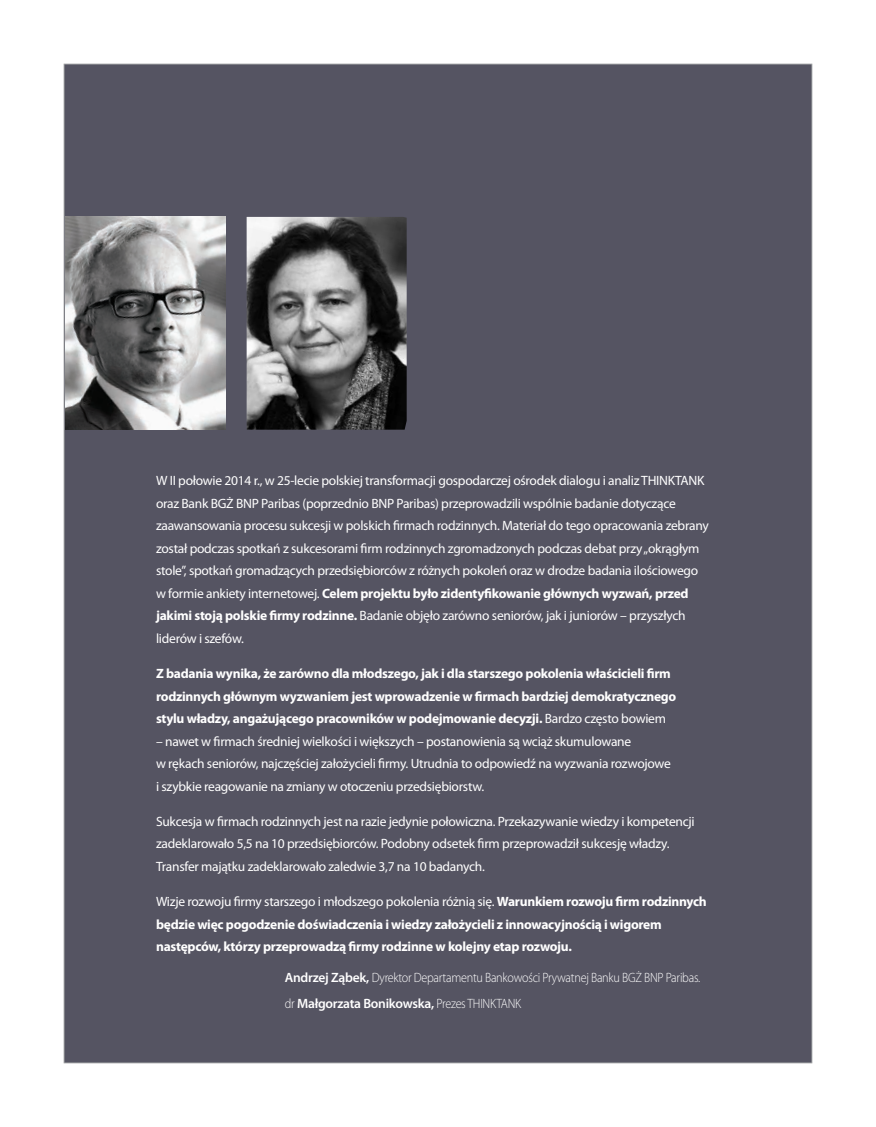
<style>
.page{position:relative;width:876px;height:1127px;background:#fff}
.page>*{position:absolute;margin:0;border:0;box-sizing:border-box;transform-origin:0 0}
.SRODTYTUL_inline{font:13.5px/22.5px "Myriad Pro";letter-spacing:-.02em;color:#fff}
.SRODTYTUL_inline-2{font:700 13.5px/22.5px "Myriad Pro";letter-spacing:-.02em;color:#fff}
.SRODTYTUL_inline-3{font:300 13.5px "Myriad Pro";letter-spacing:-.02em;color:#fff;scale:.9 1}
.SRODTYTUL_inline-4{font:600 13.5px "Myriad Pro";letter-spacing:-.02em;color:#fff}
.s1{font-weight:700}
.s2{font-weight:400}
.s3{font-weight:600}
.s4{font-weight:300}
</style>
<div class="page">
<div style="left:64px;top:64px;width:748px;height:999px;background:#555462"></div>
<img style="left:247px;top:217px;width:160px;height:213px">
<img style="left:65px;top:217px;width:160px;height:213px">
<p class="SRODTYTUL_inline" style="left:156px;top:469px;width:554px">W II połowie 2014 r., w 25-lecie polskiej transformacji gospodarczej ośrodek dialogu i analiz THINKTANK oraz Bank BGŻ BNP Paribas (poprzednio BNP Paribas) przeprowadzili wspólnie badanie dotyczące zaawansowania procesu sukcesji w polskich firmach rodzinnych. Materiał do tego opracowania zebrany został podczas spotkań z sukcesorami firm rodzinnych zgromadzonych podczas debat przy „okrągłym stole”, spotkań gromadzących przedsiębiorców z różnych pokoleń oraz w drodze badania ilościowego w formie ankiety internetowej. <span class="s1">Celem projektu było zidentyfikowanie głównych wyzwań, przed jakimi stoją polskie firmy rodzinne.</span> Badanie objęło zarówno seniorów, jak i juniorów – przyszłych liderów i szefów.</p>
<p class="SRODTYTUL_inline-2" style="left:156px;top:662px;width:522px">Z badania wynika, że zarówno dla młodszego, jak i dla starszego pokolenia właścicieli firm rodzinnych głównym wyzwaniem jest wprowadzenie w firmach bardziej demokratycznego stylu władzy, angażującego pracowników w podejmowanie decyzji. <span class="s2">Bardzo często bowiem</span></p>
<p class="SRODTYTUL_inline" style="left:156px;top:730px;width:516px">– nawet w firmach średniej wielkości i większych – postanowienia są wciąż skumulowane<br>w rękach seniorów, najczęściej założycieli firmy. Utrudnia to odpowiedź na wyzwania rozwojowe i szybkie reagowanie na zmiany w otoczeniu przedsiębiorstw.</p>
<p class="SRODTYTUL_inline" style="left:156px;top:810px;width:540px">Sukcesja w firmach rodzinnych jest na razie jedynie połowiczna. Przekazywanie wiedzy i kompetencji zadeklarowało 5,5 na 10 przedsiębiorców. Podobny odsetek firm przeprowadził sukcesję władzy.<br>Transfer majątku zadeklarowało zaledwie 3,7 na 10 badanych.</p>
<p class="SRODTYTUL_inline-2" style="left:156px;top:890px;width:552px"><span class="s2">Wizje rozwoju firmy starszego i młodszego pokolenia różnią się.</span> Warunkiem rozwoju firm rodzinnych będzie więc pogodzenie doświadczenia i wiedzy założycieli z innowacyjnością i wigorem następców, którzy przeprowadzą firmy rodzinne w kolejny etap rozwoju.</p>
<p class="SRODTYTUL_inline-3" style="left:285px;top:970px;width:463px"><span class="s3">Andrzej Ząbek,</span> Dyrektor Departamentu Bankowości Prywatnej Banku BGŻ BNP Paribas.</p>
<p class="SRODTYTUL_inline-4" style="left:285px;top:994px;width:238px"><span class="s4">dr</span> Małgorzata Bonikowska, <span class="s4">Prezes THINKTANK</span></p>
</div>
